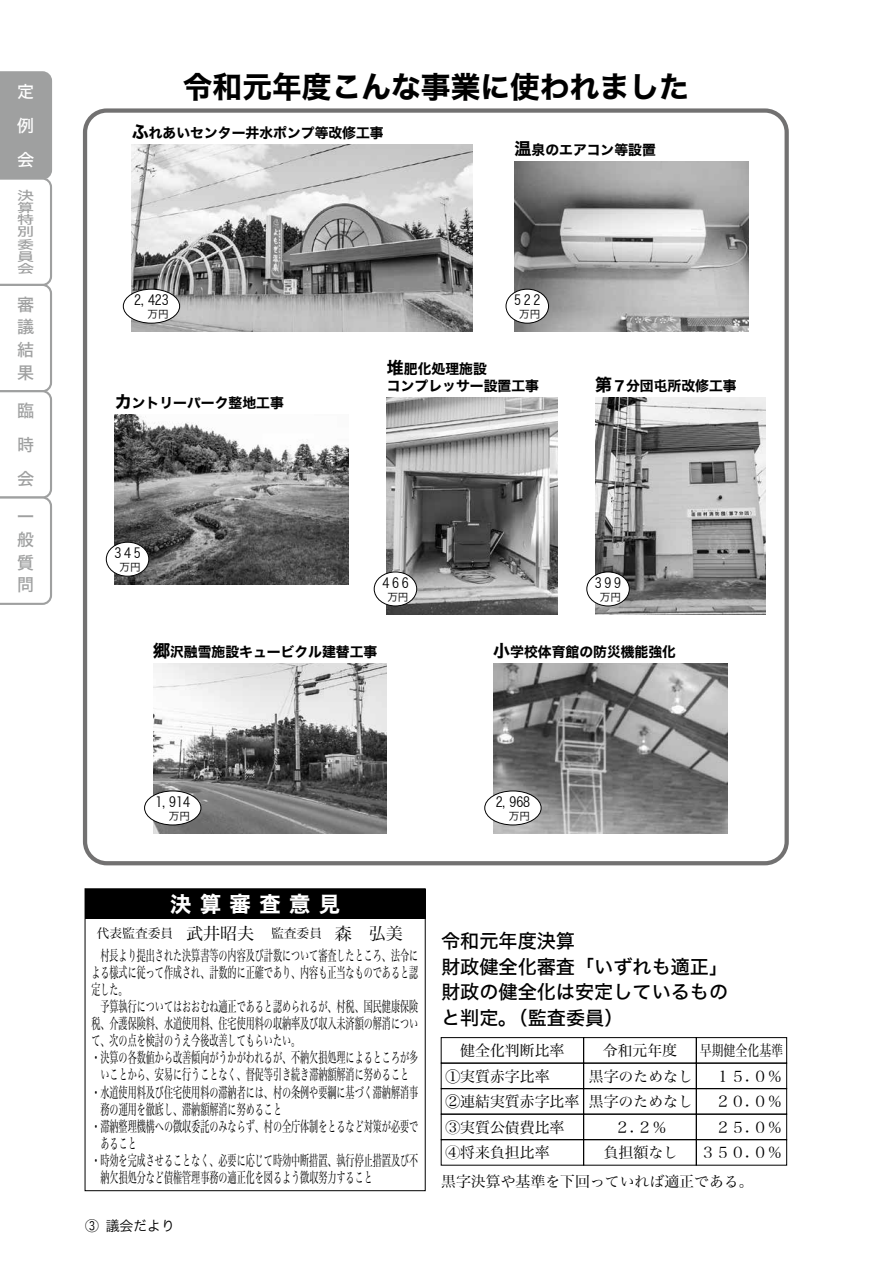
<style>
.page{position:relative;width:893px;height:1263px;background:#fff}
.page>*{position:absolute;margin:0;border:0;box-sizing:border-box;transform-origin:0 0}
.t1{font:29.7px "Hiragino Kaku W7 90 ms RKSJ H";color:#000}
.t2{font:21.3px "Hiragino Kaku W7 90 ms RKSJ H";letter-spacing:.4em;color:#fff}
.t3{font:19.2px/25.5px "Hira Kaku Lg DS W5 90 ms RKSJ H";color:#000}
.t4{font:16.95px/22.6px "Hira Kaku Lg DS W5 90 ms RKSJ H";color:#9fa0a0;text-align:justify}
.t5{font:16.95px "Hira Min Lg DS W3 90 ms RKSJ H";color:#000}
.t6{font:16.95px "Hira Kaku Lg DS W5 90 ms RKSJ H";color:#fff}
.t7{font:16.95px "Hiragino Kaku W7 90 ms RKSJ H";color:#000}
.t8{font:14.85px "Hira Min Lg DS W3 90 ms RKSJ H";color:#000;scale:.61 1}
.t9{font:14.85px/25.5px "Hira Min Lg DS W3 90 ms RKSJ H";color:#000}
.t10{font:14.85px "Hira Min Lg DS W3 90 ms RKSJ H";color:#000;scale:.8 1}
.t11{font:13.8px "Hiragino Kaku W7 90 ms RKSJ H";color:#000}
.t12{font:13.8px "Hira Kaku Lg DS W3 90 ms RKSJ H";color:#000}
.t13{font:12.75px "Hira Min Lg DS W3 90 ms RKSJ H";color:#000}
.t14{font:12.15px/12.1px "Hira Kaku Lg DS W5 90 ms RKSJ H";color:#9fa0a0;text-align:justify;scale:1.4 1}
.t15{font:10.65px "Hira Kaku Lg DS W3 90 ms RKSJ H";color:#000}
.s1{font-size:16.95px}
</style>
<div class="page">
<div style="left:83px;top:108px;width:706px;height:757px;border:4px solid #727171;border-radius:22px"></div>
<img style="left:115px;top:415px;width:234px;height:170px">
<img style="left:387px;top:398px;width:170px;height:216px">
<img style="left:153px;top:663px;width:234px;height:170px">
<img style="left:493px;top:663px;width:234px;height:170px">
<img style="left:132px;top:145px;width:340px;height:187px">
<img style="left:514px;top:162px;width:234px;height:170px">
<img style="left:595px;top:398px;width:170px;height:216px">
<div style="left:123px;top:289px;width:57px;height:34px;background:#fff;border-radius:50%"></div>
<div style="left:123px;top:289px;width:57px;height:34px;border:1px solid #000;border-radius:50%"></div>
<div style="left:145px;top:791px;width:56px;height:34px;background:#fff;border-radius:50%"></div>
<div style="left:144px;top:791px;width:57px;height:34px;border:1px solid #000;border-radius:50%"></div>
<div style="left:485px;top:791px;width:56px;height:34px;background:#fff;border-radius:50%"></div>
<div style="left:485px;top:791px;width:56px;height:34px;border:1px solid #000;border-radius:50%"></div>
<div style="left:506px;top:289px;width:43px;height:34px;background:#fff;border-radius:50%"></div>
<div style="left:506px;top:289px;width:43px;height:34px;border:1px solid #000;border-radius:50%"></div>
<div style="left:374px;top:572px;width:43px;height:34px;background:#fff;border-radius:50%"></div>
<div style="left:374px;top:572px;width:43px;height:34px;border:1px solid #000;border-radius:50%"></div>
<div style="left:587px;top:572px;width:42px;height:34px;background:#fff;border-radius:50%"></div>
<div style="left:587px;top:572px;width:43px;height:34px;border:1px solid #000;border-radius:50%"></div>
<div style="left:106px;top:542px;width:43px;height:34px;background:#fff;border-radius:50%"></div>
<div style="left:106px;top:542px;width:43px;height:34px;border:1px solid #000;border-radius:50%"></div>
<div style="left:441px;top:1037px;width:143px;height:26px;border:1px solid #000"></div>
<div style="left:583px;top:1037px;width:114px;height:26px;border:1px solid #000"></div>
<div style="left:696px;top:1037px;width:91px;height:26px;border:1px solid #000"></div>
<div style="left:441px;top:1063px;width:143px;height:26px;border:1px solid #000"></div>
<div style="left:583px;top:1063px;width:114px;height:26px;border:1px solid #000"></div>
<div style="left:696px;top:1063px;width:91px;height:26px;border:1px solid #000"></div>
<div style="left:441px;top:1088px;width:143px;height:26px;border:1px solid #000"></div>
<div style="left:583px;top:1088px;width:114px;height:26px;border:1px solid #000"></div>
<div style="left:696px;top:1088px;width:91px;height:26px;border:1px solid #000"></div>
<div style="left:441px;top:1114px;width:143px;height:26px;border:1px solid #000"></div>
<div style="left:583px;top:1114px;width:114px;height:26px;border:1px solid #000"></div>
<div style="left:696px;top:1114px;width:91px;height:26px;border:1px solid #000"></div>
<div style="left:441px;top:1139px;width:143px;height:26px;border:1px solid #000"></div>
<div style="left:583px;top:1139px;width:114px;height:26px;border:1px solid #000"></div>
<div style="left:696px;top:1139px;width:91px;height:26px;border:1px solid #000"></div>
<div style="left:85px;top:888px;width:341px;height:303px;border:1px solid #000"></div>
<div style="left:85px;top:889px;width:340px;height:29px;background:#000"></div>
<svg style="left:0;top:71px;width:52px;height:534px"></svg>
<p class="t6" style="left:17px;top:83px;width:18px">定</p>
<p class="t6" style="left:17px;top:117px;width:17px">例</p>
<p class="t6" style="left:17px;top:151px;width:18px">会</p>
<p class="t14" style="left:17px;top:190px;width:13px">決算特別委員会</p>
<p class="t4" style="left:17px;top:293px;width:18px">審議結果</p>
<p class="t4" style="left:17px;top:400px;width:18px">臨</p>
<p class="t4" style="left:17px;top:434px;width:18px">時</p>
<p class="t4" style="left:17px;top:468px;width:18px">会</p>
<p class="t4" style="left:17px;top:506px;width:18px">一般質問</p>
<h1 class="t1" style="left:183px;top:72px;width:507px">令和元年度こんな事業に使われました</h1>
<p class="t11" style="left:132px;top:126px;width:253px"><span class="s1">ふ</span>れあいセンター井水ポンプ等改修工事</p>
<p class="t12" style="left:134px;top:293px;width:36px">2,423</p>
<p class="t15" style="left:147px;top:308px;width:23px">万円</p>
<p class="t11" style="left:514px;top:143px;width:143px"><span class="s1">温</span>泉のエアコン等設置</p>
<p class="t12" style="left:514px;top:293px;width:28px">522</p>
<p class="t15" style="left:519px;top:308px;width:23px">万円</p>
<p class="t11" style="left:115px;top:396px;width:171px"><span class="s1">カ</span>ントリーパーク整地工事</p>
<p class="t12" style="left:114px;top:546px;width:28px">345</p>
<p class="t15" style="left:119px;top:561px;width:23px">万円</p>
<p class="t11" style="left:387px;top:362px;width:101px"><span class="s1">堆</span>肥化処理施設</p>
<p class="t11" style="left:387px;top:379px;width:154px">コンプレッサー設置工事</p>
<p class="t7" style="left:595px;top:376px;width:19px">第</p>
<p class="t11" style="left:612px;top:379px;width:126px">７分団屯所改修工事</p>
<p class="t12" style="left:382px;top:576px;width:28px">466</p>
<p class="t15" style="left:387px;top:591px;width:23px">万円</p>
<p class="t12" style="left:595px;top:576px;width:28px">399</p>
<p class="t15" style="left:600px;top:591px;width:23px">万円</p>
<p class="t11" style="left:153px;top:645px;width:226px"><span class="s1">郷</span>沢融雪施設キュービクル建替工事</p>
<p class="t11" style="left:493px;top:645px;width:184px"><span class="s1">小</span>学校体育館の防災機能強化</p>
<p class="t12" style="left:155px;top:795px;width:36px">1,914</p>
<p class="t15" style="left:169px;top:810px;width:23px">万円</p>
<p class="t12" style="left:496px;top:795px;width:36px">2,968</p>
<p class="t15" style="left:509px;top:810px;width:23px">万円</p>
<h2 class="t2" style="left:170px;top:893px;width:172px">決算審査意見</h2>
<p class="t8" style="left:91px;top:948px;width:537px">　村長より提出された決算書等の内容及び計数について審査したところ、法令に</p>
<p class="t8" style="left:91px;top:965px;width:537px">よる様式に従って作成され、計数的に正確であり、内容も正当なものであると認</p>
<p class="t8" style="left:91px;top:982px;width:61px">定した。</p>
<p class="t8" style="left:91px;top:999px;width:537px">　予算執行についてはおおむね適正であると認められるが、村税、国民健康保険</p>
<p class="t8" style="left:91px;top:1016px;width:537px">税、介護保険料、水道使用料、住宅使用料の収納率及び収入未済額の解消につい</p>
<p class="t8" style="left:91px;top:1033px;width:344px">て、次の点を検討のうえ今後改善してもらいたい。</p>
<p class="t8" style="left:91px;top:1050px;width:537px">・決算の各数値から改善傾向がうかがわれるが、不納欠損処理によるところが多</p>
<p class="t8" style="left:101px;top:1067px;width:507px">いことから、安易に行うことなく、督促等引き続き滞納額解消に努めること</p>
<p class="t8" style="left:91px;top:1084px;width:537px">・水道使用料及び住宅使用料の滞納者には、村の条例や要綱に基づく滞納解消事</p>
<p class="t8" style="left:101px;top:1101px;width:299px">務の運用を徹底し、滞納額解消に努めること</p>
<p class="t8" style="left:91px;top:1118px;width:537px">・滞納整理機構への徴収委託のみならず、村の全庁体制をとるなど対策が必要で</p>
<p class="t8" style="left:101px;top:1135px;width:61px">あること</p>
<p class="t8" style="left:91px;top:1152px;width:537px">・時効を完成させることなく、必要に応じて時効中断措置、執行停止措置及び不</p>
<p class="t8" style="left:101px;top:1169px;width:448px">納欠損処分など債権管理事務の適正化を図るよう徴収努力すること</p>
<p class="t5" style="left:335px;top:925px;width:70px">森　弘美</p>
<p class="t5" style="left:186px;top:925px;width:87px">武井昭夫　</p>
<p class="t13" style="left:97px;top:927px;width:91px">代表監査委員　</p>
<p class="t13" style="left:271px;top:927px;width:65px">監査委員　</p>
<p class="t12" style="left:106px;top:1218px;width:71px">議会だより</p>
<p class="t3" style="left:441px;top:929px;width:289px">令和元年度決算<br>財政健全化審査「いずれも適正「財政の健全化は安定しているものと判定。（監査委員(</p>
<p class="t9" style="left:445px;top:1038px;width:135px;text-indent:15px">健全化判断比率<br>①実質赤字比率<br>②連結実質赤字比率<br>③実質公債費比率<br>④将来負担比率</p>
<p class="t9" style="left:603px;top:1038px;width:76px">令和元年度</p>
<p class="t9" style="left:589px;top:1063px;width:106px;text-align:center">黒字のためなし黒字のためなし<br>２.２％<br>負担額なし</p>
<p class="t10" style="left:700px;top:1043px;width:106px">早期健全化基準</p>
<p class="t9" style="left:701px;top:1064px;width:83px;text-align:right">１５.０％<br>２０.０％<br>２５.０％<br>３５０.０％</p>
<p class="t9" style="left:441px;top:1169px;width:314px">黒字決算や基準を下回っていれば適正である。</p>
</div>
